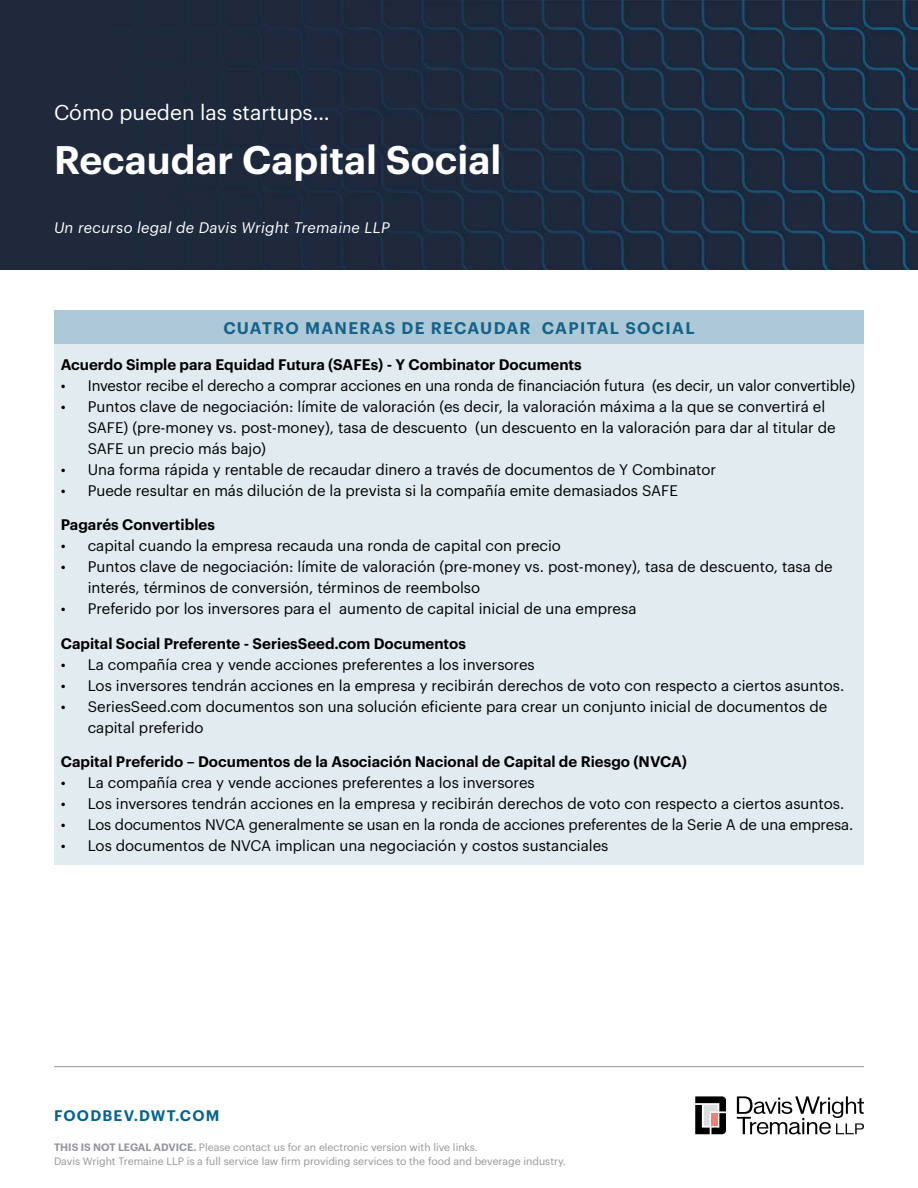
<style>
.page{position:relative;width:918px;height:1188px;background:#fff}
.page>*{position:absolute;margin:0;border:0;box-sizing:border-box;transform-origin:0 0}
.t1{font:600 39px "Graphik";color:#fff}
.t2{font:21px "Graphik";color:#fff}
.t3{font:600 16.5px "Graphik";letter-spacing:.08em;color:#156289}
.t4{font:15px/21px "Graphik";color:#000}
.t5{font:600 15px "Graphik";color:#000}
.t6{font:italic 15px "Graphik";letter-spacing:.02em;color:#fff}
.t7{font:600 15px "Graphik";letter-spacing:.08em;color:#006491}
.t8{font:10.5px/13.5px "Graphik";color:#939598}
.s1{font-weight:600}
</style>
<div class="page">
<img style="left:0;top:0;width:918px;height:270px">
<svg style="left:695px;top:1096px;width:31px;height:38px"></svg>
<svg style="left:737px;top:1096px;width:127px;height:38px"></svg>
<hr style="left:54px;top:1066px;width:810px;height:1px;background:#939598">
<div style="left:54px;top:310px;width:810px;height:34px;background:#adc8d6"></div>
<div style="left:54px;top:344px;width:810px;height:521px;background:#e1ebf0"></div>
<h2 class="t2" style="left:54px;top:97px;width:277px">Cómo pueden las startups…</h2>
<h1 class="t1" style="left:54px;top:130px;width:449px">Recaudar Capital Social</h1>
<p class="t6" style="left:54px;top:216px;width:337px">Un recurso legal de Davis Wright Tremaine LLP</p>
<p class="t3" style="left:223px;top:315px;width:473px">CUATRO MANERAS DE RECAUDAR CAPITAL SOCIAL</p>
<p class="t5" style="left:61px;top:353px;width:523px">Acuerdo Simple para Equidad Futura (SAFEs) - Y Combinator Documents</p>
<p class="t4" style="left:61px;top:374px;width:796px">• Investor recibe el derecho a comprar acciones en una ronda de financiación futura (es decir, un valor convertible)</p>
<p class="t4" style="left:88px;top:395px;width:750px;text-indent:-27px">• Puntos clave de negociación: límite de valoración (es decir, la valoración máxima a la que se convertirá el<br>SAFE) (pre-money vs. post-money), tasa de descuento (un descuento en la valoración para dar al titular de<br>SAFE un precio más bajo)</p>
<p class="t4" style="left:61px;top:458px;width:657px">• Una forma rápida y rentable de recaudar dinero a través de documentos de Y Combinator</p>
<p class="t4" style="left:61px;top:479px;width:619px">• Puede resultar en más dilución de la prevista si la compañía emite demasiados SAFE</p>
<p class="t5" style="left:61px;top:513px;width:156px">Pagarés Convertibles</p>
<p class="t4" style="left:61px;top:534px;width:502px">• capital cuando la empresa recauda una ronda de capital con precio</p>
<p class="t4" style="left:88px;top:555px;width:747px;text-indent:-27px">• Puntos clave de negociación: límite de valoración (pre-money vs. post-money), tasa de descuento, tasa de interés, términos de conversión, términos de reembolso</p>
<p class="t4" style="left:61px;top:597px;width:577px">• Preferido por los inversores para el aumento de capital inicial de una empresa</p>
<p class="t5" style="left:61px;top:632px;width:407px">Capital Social Preferente - SeriesSeed.com Documentos</p>
<p class="t4" style="left:61px;top:653px;width:476px">• La compañía crea y vende acciones preferentes a los inversores</p>
<p class="t4" style="left:61px;top:674px;width:785px">• Los inversores tendrán acciones en la empresa y recibirán derechos de voto con respecto a ciertos asuntos.</p>
<p class="t4" style="left:88px;top:695px;width:741px;text-indent:-27px">• SeriesSeed.com documentos son una solución eficiente para crear un conjunto inicial de documentos de capital preferido</p>
<p class="t5" style="left:61px;top:750px;width:628px">Capital Preferido – Documentos de la Asociación Nacional de Capital de Riesgo (NVCA)</p>
<p class="t4" style="left:61px;top:771px;width:476px">• La compañía crea y vende acciones preferentes a los inversores</p>
<p class="t4" style="left:61px;top:792px;width:785px">• Los inversores tendrán acciones en la empresa y recibirán derechos de voto con respecto a ciertos asuntos.</p>
<p class="t4" style="left:61px;top:813px;width:794px">• Los documentos NVCA generalmente se usan en la ronda de acciones preferentes de la Serie A de una empresa.</p>
<p class="t4" style="left:61px;top:834px;width:549px">• Los documentos de NVCA implican una negociación y costos sustanciales</p>
<p class="t7" style="left:54px;top:1105px;width:167px">FOODBEV.DWT.COM</p>
<p class="t8" style="left:54px;top:1140px;width:513px"><span class="s1">THIS IS NOT LEGAL ADVICE.</span> Please contact us for an electronic version with live links.<br>Davis Wright Tremaine LLP is a full service law firm providing services to the food and beverage industry.</p>
</div>
